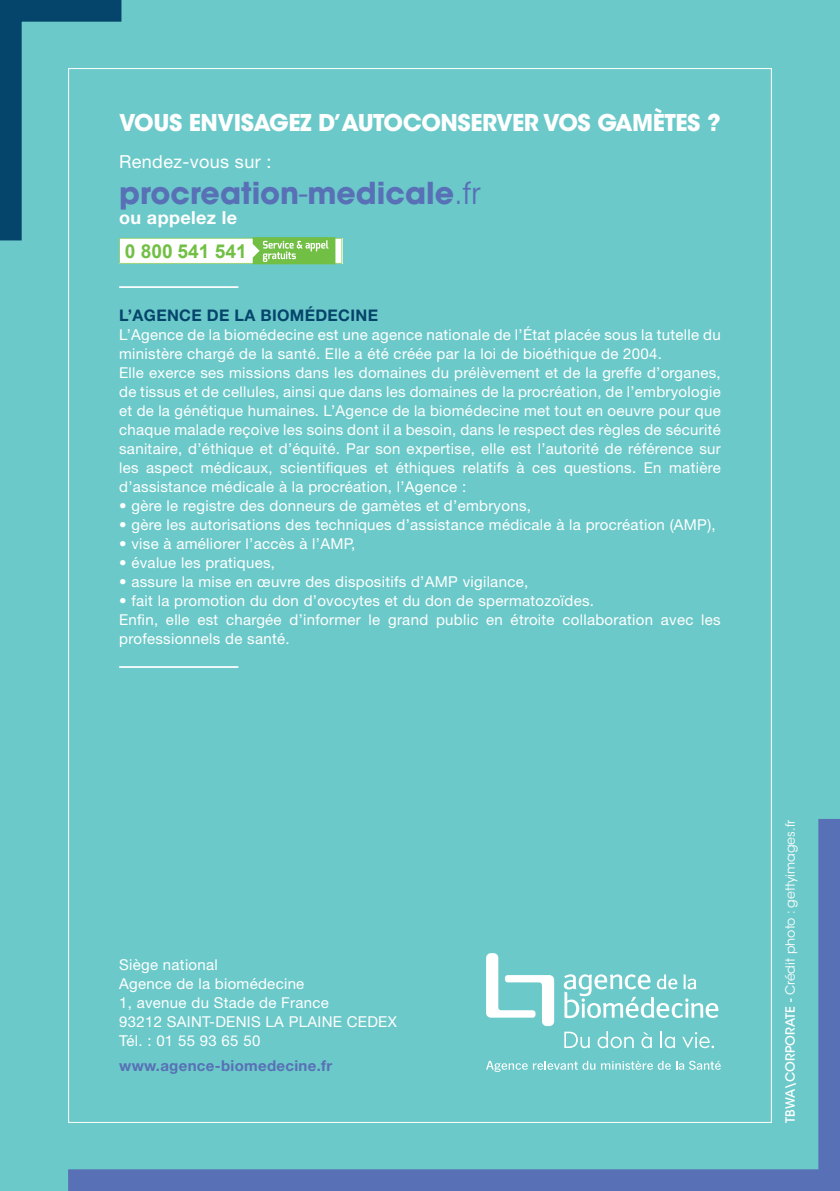
<style>
.page{position:relative;width:840px;height:1191px;background:#fff}
.page>*{position:absolute;margin:0;border:0;box-sizing:border-box;transform-origin:0 0}
.t1{font:700 30px "ITC Avant Garde Std";color:#5870b6}
.t2{font:700 23px "ITC Avant Garde Std";letter-spacing:-.02em;color:#fff}
.t3{font:700 19.2px "Arial";color:#71bf44}
.t4{font:18px "Helvetica Neue LT Std";letter-spacing:.02em;color:#fff}
.t5{font:700 18px "Helvetica Neue LT Std";letter-spacing:.02em;color:#fff}
.t6{font:700 16px "Helvetica Neue LT Std";letter-spacing:.02em;color:#05456c}
.t7{font:15px/19px "Helvetica Neue LT Std";letter-spacing:.02em;color:#fff}
.t8{font:700 15px "Helvetica Neue LT Std";letter-spacing:.02em;color:#5870b6}
.t9{font:12.6px "ITC Avant Garde Std";color:#fff}
.s1{font-weight:400}
.s2{font-weight:500}
</style>
<div class="page">
<hr style="left:839px;top:0;width:1px;height:1191px;background:#05456c">
<div style="left:0;top:0;width:839px;height:1191px;background:#6cc9c9"></div>
<svg style="left:1px;top:0;width:121px;height:241px"></svg>
<div style="left:68px;top:1169px;width:771px;height:22px;background:#5870b6"></div>
<svg style="left:564px;top:1031px;width:25px;height:17px"></svg>
<svg style="left:597px;top:1031px;width:36px;height:17px"></svg>
<svg style="left:641px;top:1032px;width:10px;height:16px"></svg>
<svg style="left:660px;top:1031px;width:14px;height:17px"></svg>
<svg style="left:682px;top:1032px;width:31px;height:16px"></svg>
<svg style="left:486px;top:953px;width:68px;height:73px"></svg>
<svg style="left:563px;top:974px;width:155px;height:44px"></svg>
<svg style="left:486px;top:1060px;width:234px;height:11px"></svg>
<div style="left:817px;top:819px;width:22px;height:372px;background:#5870b6"></div>
<svg style="left:119px;top:237px;width:223px;height:27px;background:#cae7bd"></svg>
<hr style="left:119px;top:666px;width:119px;height:2px;background:#fff">
<hr style="left:119px;top:286px;width:119px;height:2px;background:#fff">
<img style="left:0;top:0;width:1px;height:501px">
<h2 class="t2" style="left:119px;top:108px;width:602px">VOUS ENVISAGEZ D’AUTOCONSERVER VOS GAMÈTES ?</h2>
<p class="t4" style="left:119px;top:151px;width:154px">Rendez-vous sur :</p>
<h1 class="t1" style="left:119px;top:174px;width:363px">procreation<span class="s1">-</span>medicale<span class="s1">.fr</span></h1>
<p class="t5" style="left:119px;top:207px;width:119px">ou appelez le</p>
<p class="t3" style="left:125px;top:238px;width:123px">0 800 541 541</p>
<p class="t6" style="left:119px;top:305px;width:260px">L’AGENCE DE LA BIOMÉDECINE</p>
<p class="t7" style="left:119px;top:325px;width:603px">L’Agence de la biomédecine est une agence nationale de l’État placée sous la tutelle du ministère chargé de la santé. Elle a été créée par la loi de bioéthique de 2004.<br>Elle exerce ses missions dans les domaines du prélèvement et de la greffe d’organes, de tissus et de cellules, ainsi que dans les domaines de la procréation, de l’embryologie et de la génétique humaines. L’Agence de la biomédecine met tout en oeuvre pour que chaque malade reçoive les soins dont il a besoin, dans le respect des règles de sécurité sanitaire, d’éthique et d’équité. Par son expertise, elle est l’autorité de référence sur les aspect médicaux, scientifiques et éthiques relatifs à ces questions. En matière d’assistance médicale à la procréation, l’Agence :</p>
<p class="t7" style="left:119px;top:496px;width:413px">• gère le registre des donneurs de gamètes et d’embryons,</p>
<p class="t7" style="left:119px;top:515px;width:597px">• gère les autorisations des techniques d’assistance médicale à la procréation (AMP),</p>
<p class="t7" style="left:119px;top:534px;width:237px">• vise à améliorer l’accès à l’AMP,</p>
<p class="t7" style="left:119px;top:553px;width:157px">• évalue les pratiques,</p>
<p class="t7" style="left:119px;top:572px;width:410px">• assure la mise en œuvre des dispositifs d’AMP vigilance,</p>
<p class="t7" style="left:119px;top:591px;width:602px">• fait la promotion du don d’ovocytes et du don de spermatozoïdes.<br>Enfin, elle est chargée d’informer le grand public en étroite collaboration avec les professionnels de santé.</p>
<p class="t7" style="left:119px;top:955px;width:279px">Siège national<br>Agence de la biomédecine<br>1, avenue du Stade de France<br>93212 SAINT-DENIS LA PLAINE CEDEX<br>Tél. : 01 55 93 65 50</p>
<p class="t8" style="left:119px;top:1056px;width:214px">www.agence-biomedecine.fr</p>
<p class="t9" style="left:782px;top:1123px;width:305px;rotate:-90deg"><span class="s2">TBWA\CORPORATE -</span> Crédit photo : gettyimages.fr</p>
</div>
